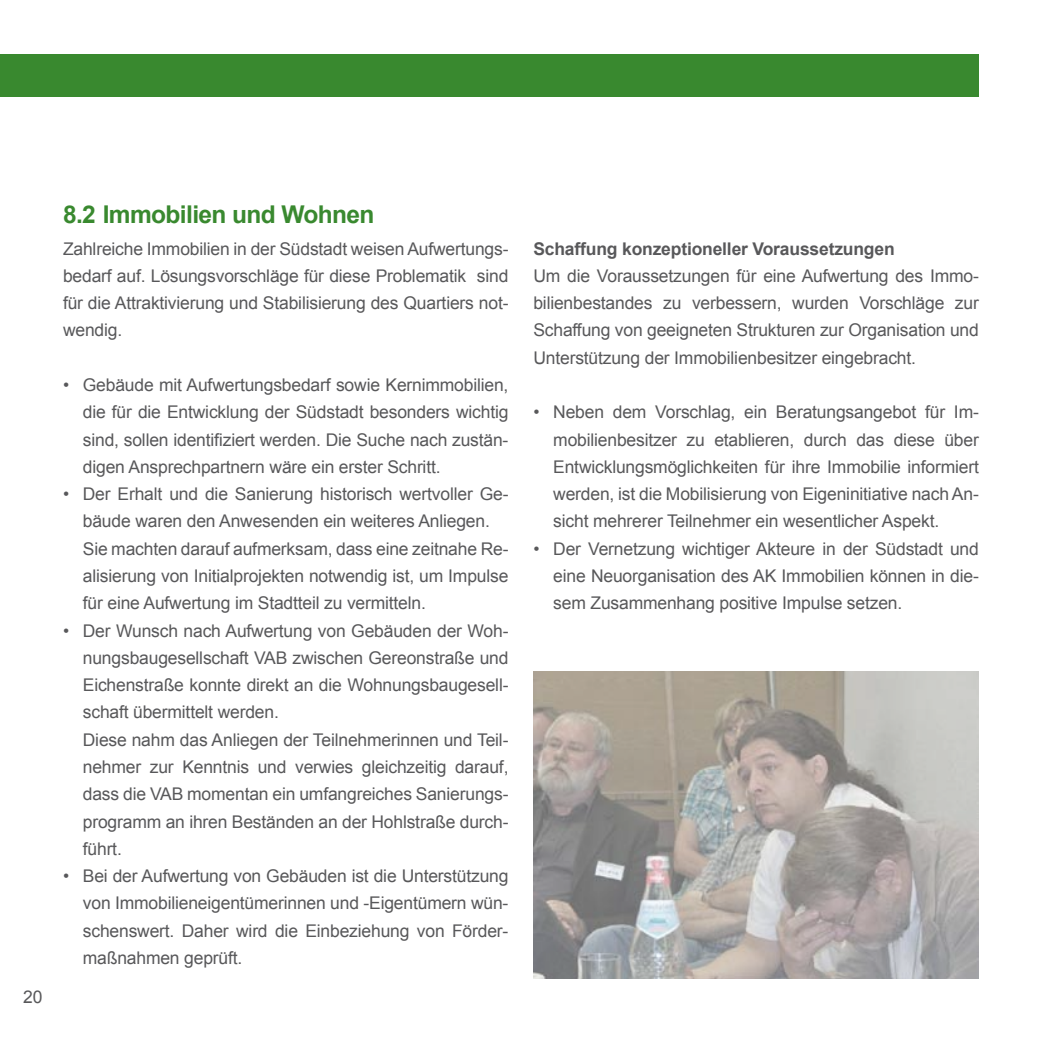
<style>
.page{position:relative;width:1042px;height:1042px;background:#fff}
.page>*{position:absolute;margin:0;border:0;box-sizing:border-box;transform-origin:0 0}
.t1{font:700 24.5px "Arial";letter-spacing:-.025em;color:#39892f}
.t2{font:17.5px/27.3px "Arial";letter-spacing:-.01em;color:#58585a;text-align:justify}
.t3{font:700 17.5px "Arial";letter-spacing:-.01em;color:#58585a}
</style>
<div class="page">
<div style="left:0;top:55px;width:979px;height:42px;background:#39892f"></div>
<img style="left:533px;top:671px;width:446px;height:308px">
<p class="t2" style="left:23px;top:983px;width:21px">20</p>
<h1 class="t1" style="left:63px;top:198px;width:313px">8.2 Immobilien und Wohnen</h1>
<p class="t2" style="left:63px;top:235px;width:447px">Zahlreiche Immobilien in der Südstadt weisen Aufwertungs&shy;bedarf auf. Lösungsvorschläge für diese Problematik sind für die Attraktivierung und Stabilisierung des Quartiers not&shy;wendig.</p>
<p class="t2" style="left:83px;top:371px;width:427px;text-indent:-20px">• Gebäude mit Aufwertungsbedarf sowie Kernimmobilien, die für die Entwicklung der Südstadt besonders wichtig sind, sollen identifiziert werden. Die Suche nach zustän&shy;digen Ansprechpartnern wäre ein erster Schritt.</p>
<p class="t2" style="left:83px;top:480px;width:427px;text-align:left;text-indent:-20px">• Der Erhalt und die Sanierung historisch wertvoller Ge&shy;bäude waren den Anwesenden ein weiteres Anliegen.<br>Sie machten darauf aufmerksam, dass eine zeitnahe Re&shy;alisierung von Initialprojekten notwendig ist, um Impulse für eine Aufwertung im Stadtteil zu vermitteln.</p>
<p class="t2" style="left:83px;top:617px;width:427px;text-align:left;text-indent:-20px">• Der Wunsch nach Aufwertung von Gebäuden der Woh&shy;nungsbaugesellschaft VAB zwischen Gereonstraße und Eichenstraße konnte direkt an die Wohnungsbaugesell&shy;schaft übermittelt werden.<br>Diese nahm das Anliegen der Teilnehmerinnen und Teil&shy;nehmer zur Kenntnis und verwies gleichzeitig darauf, dass die VAB momentan ein umfangreiches Sanierungs&shy;programm an ihren Beständen an der Hohlstraße durch&shy;führt.</p>
<p class="t2" style="left:83px;top:862px;width:427px;text-indent:-20px">• Bei der Aufwertung von Gebäuden ist die Unterstützung von Immobilieneigentümerinnen und -Eigentümern wün&shy;schenswert. Daher wird die Einbeziehung von Förder&shy;maßnahmen geprüft.</p>
<p class="t3" style="left:533px;top:237px;width:363px">Schaffung konzeptioneller Voraussetzungen</p>
<p class="t2" style="left:533px;top:262px;width:447px">Um die Voraussetzungen für eine Aufwertung des Immo&shy;bilienbestandes zu verbessern, wurden Vorschläge zur Schaffung von geeigneten Strukturen zur Organisation und Unterstützung der Immobilienbesitzer eingebracht.</p>
<p class="t2" style="left:553px;top:399px;width:427px;text-indent:-20px">• Neben dem Vorschlag, ein Beratungsangebot für Im&shy;mobilienbesitzer zu etablieren, durch das diese über Entwicklungsmöglichkeiten für ihre Immobilie informiert werden, ist die Mobilisierung von Eigeninitiative nach An&shy;sicht mehrerer Teilnehmer ein wesentlicher Aspekt.</p>
<p class="t2" style="left:553px;top:535px;width:427px;text-indent:-20px">• Der Vernetzung wichtiger Akteure in der Südstadt und eine Neuorganisation des AK Immobilien können in die&shy;sem Zusammenhang positive Impulse setzen.</p>
</div>
